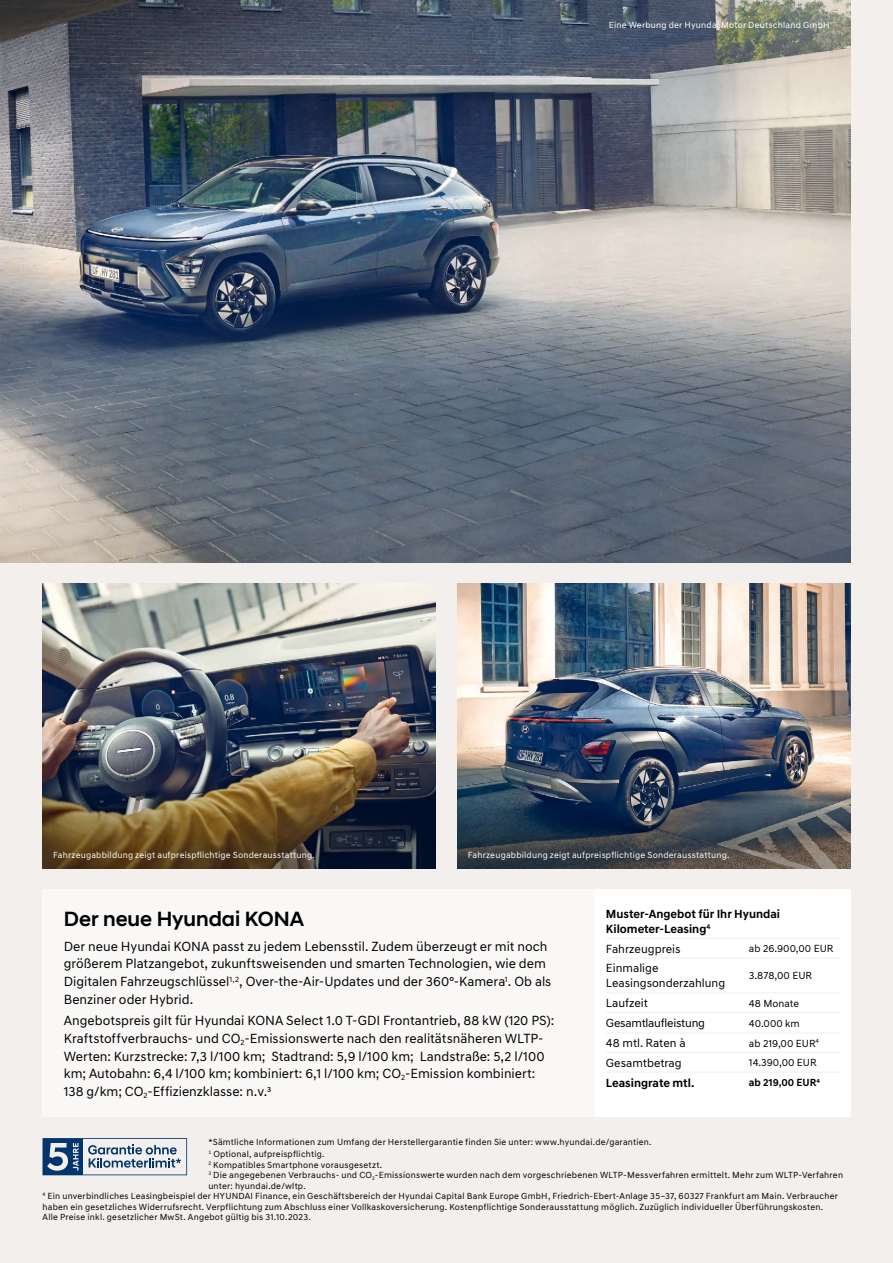
<style>
.page{position:relative;width:893px;height:1263px;background:#f3efed}
.page>*{position:absolute;margin:0;border:0;box-sizing:border-box;transform-origin:0 0}
.t1{font:500 21px "Hyundai Sans Head";color:#000}
.t2{font:13.5px/17.5px "Hyundai Sans Text";color:#000}
.t3{font:12px/15px "Hyundai Sans Text";color:#000}
.t4{font:700 12px/15px "Hyundai Sans Text";color:#000}
.t5{font:12px "Hyundai Sans Text";letter-spacing:-.02em;color:#000}
.t6{font:10.5px "Hyundai Sans Text";color:#000}
.t7{font:700 10.5px "Hyundai Sans Text";color:#000}
.t8{font:9px/12.6px "Hyundai Sans Text";letter-spacing:.02em;color:#000}
.t9{font:9px "Hyundai Sans Text";letter-spacing:.02em;color:#fff}
</style>
<div class="page">
<img style="left:457px;top:583px;width:393px;height:285px">
<img style="left:43px;top:583px;width:393px;height:285px">
<img style="left:0;top:0;width:850px;height:562px">
<svg style="left:43px;top:1138px;width:144px;height:37px"></svg>
<div style="left:43px;top:889px;width:807px;height:228px;background:#faf8f7"></div>
<div style="left:595px;top:889px;width:255px;height:228px;background:#fff"></div>
<hr style="left:606px;top:938px;width:143px;height:1px;background:#f3efed">
<hr style="left:749px;top:938px;width:91px;height:1px;background:#f3efed">
<hr style="left:606px;top:958px;width:143px;height:1px;background:#f3efed">
<hr style="left:749px;top:958px;width:91px;height:1px;background:#f3efed">
<hr style="left:606px;top:992px;width:143px;height:1px;background:#f3efed">
<hr style="left:749px;top:992px;width:91px;height:1px;background:#f3efed">
<hr style="left:606px;top:1012px;width:143px;height:1px;background:#f3efed">
<hr style="left:749px;top:1012px;width:91px;height:1px;background:#f3efed">
<hr style="left:606px;top:1072px;width:143px;height:1px;background:#f3efed">
<hr style="left:749px;top:1072px;width:91px;height:1px;background:#f3efed">
<hr style="left:606px;top:1052px;width:143px;height:1px;background:#f3efed">
<hr style="left:749px;top:1052px;width:91px;height:1px;background:#f3efed">
<hr style="left:606px;top:1032px;width:143px;height:1px;background:#f3efed">
<hr style="left:749px;top:1032px;width:91px;height:1px;background:#f3efed">
<p class="t9" style="left:609px;top:19px;width:222px">Eine Werbung der Hyundai Motor Deutschland GmbH</p>
<p class="t9" style="left:53px;top:849px;width:263px">Fahrzeugabbildung zeigt aufpreispflichtige Sonderausstattung.</p>
<p class="t9" style="left:468px;top:849px;width:263px">Fahrzeugabbildung zeigt aufpreispflichtige Sonderausstattung.</p>
<h1 class="t1" style="left:64px;top:906px;width:242px">Der neue Hyundai KONA</h1>
<p class="t2" style="left:64px;top:937px;width:489px">Der neue Hyundai KONA passt zu jedem Lebensstil. Zudem überzeugt er mit noch größerem Platzangebot, zukunftsweisenden und smarten Technologien, wie dem Digitalen Fahrzeugschlüssel<sup>1,2</sup>, Over-the-Air-Updates und der 360°-Kamera<sup>1</sup>. Ob als Benziner oder Hybrid.</p>
<p class="t2" style="left:64px;top:1012px;width:492px">Angebotspreis gilt für Hyundai KONA Select 1.0 T-GDI Frontantrieb, 88 kW (120 PS):<br>Kraftstoffverbrauchs- und CO<sub>2</sub>-Emissionswerte nach den realitätsnäheren WLTP-Werten: Kurzstrecke: 7,3 l/100 km; Stadtrand: 5,9 l/100 km; Landstraße: 5,2 l/100 km; Autobahn: 6,4 l/100 km; kombiniert: 6,1 l/100 km; CO<sub>2</sub>-Emission kombiniert:<br>138 g/km; CO<sub>2</sub>-Effizienzklasse: n.v.3</p>
<h3 class="t4" style="left:606px;top:906px;width:176px">Muster-Angebot für Ihr Hyundai<br>Kilometer-Leasing<sup>4</sup></h3>
<h3 class="t3" style="left:606px;top:941px;width:76px">Fahrzeugpreis</h3>
<p class="t6" style="left:749px;top:942px;width:86px">ab 26.900,00 EUR</p>
<h3 class="t3" style="left:606px;top:961px;width:121px">Einmalige<br>Leasingsonderzahlung</h3>
<p class="t6" style="left:749px;top:969px;width:65px">3.878,00 EUR</p>
<h3 class="t3" style="left:606px;top:995px;width:44px">Laufzeit</h3>
<p class="t6" style="left:749px;top:997px;width:52px">48 Monate</p>
<h3 class="t5" style="left:606px;top:1016px;width:101px">Gesamtlaufleistung</h3>
<p class="t6" style="left:749px;top:1017px;width:52px">40.000 km</p>
<h3 class="t3" style="left:606px;top:1036px;width:81px">48 mtl. Raten à</h3>
<p class="t6" style="left:749px;top:1037px;width:72px">ab 219,00 EUR<sup>4</sup></p>
<h3 class="t3" style="left:606px;top:1055px;width:77px">Gesamtbetrag</h3>
<p class="t6" style="left:749px;top:1056px;width:69px">14.390,00 EUR</p>
<h3 class="t4" style="left:606px;top:1075px;width:90px">Leasingrate mtl.</h3>
<p class="t7" style="left:749px;top:1076px;width:73px">ab 219,00 EUR<sup>4</sup></p>
<p class="t8" style="left:208px;top:1135px;width:445px">*Sämtliche Informationen zum Umfang der Herstellergarantie finden Sie unter: www.hyundai.de/garantien.<br><sup>1</sup> Optional, aufpreispflichtig.</p>
<p class="t8" style="left:208px;top:1158px;width:175px"><sup>2</sup> Kompatibles Smartphone vorausgesetzt.</p>
<p class="t8" style="left:208px;top:1169px;width:636px"><sup>3</sup> Die angegebenen Verbrauchs- und CO<sub>2</sub>-Emissionswerte wurden nach dem vorgeschriebenen WLTP-Messverfahren ermittelt. Mehr zum WLTP-Verfahren</p>
<p class="t8" style="left:208px;top:1179px;width:99px">unter: hyundai.de/wltp.</p>
<p class="t8" style="left:43px;top:1190px;width:797px"><sup>4</sup> Ein unverbindliches Leasingbeispiel der HYUNDAI Finance, ein Geschäftsbereich der Hyundai Capital Bank Europe GmbH, Friedrich-Ebert-Anlage 35–37, 60327 Frankfurt am Main. Verbraucher</p>
<p class="t8" style="left:43px;top:1200px;width:782px">haben ein gesetzliches Widerrufsrecht. Verpflichtung zum Abschluss einer Vollkaskoversicherung. Kostenpflichtige Sonderausstattung möglich. Zuzüglich individueller Überführungskosten.</p>
<p class="t8" style="left:43px;top:1211px;width:270px">Alle Preise inkl. gesetzlicher MwSt. Angebot gültig bis 31.10.2023.</p>
</div>
